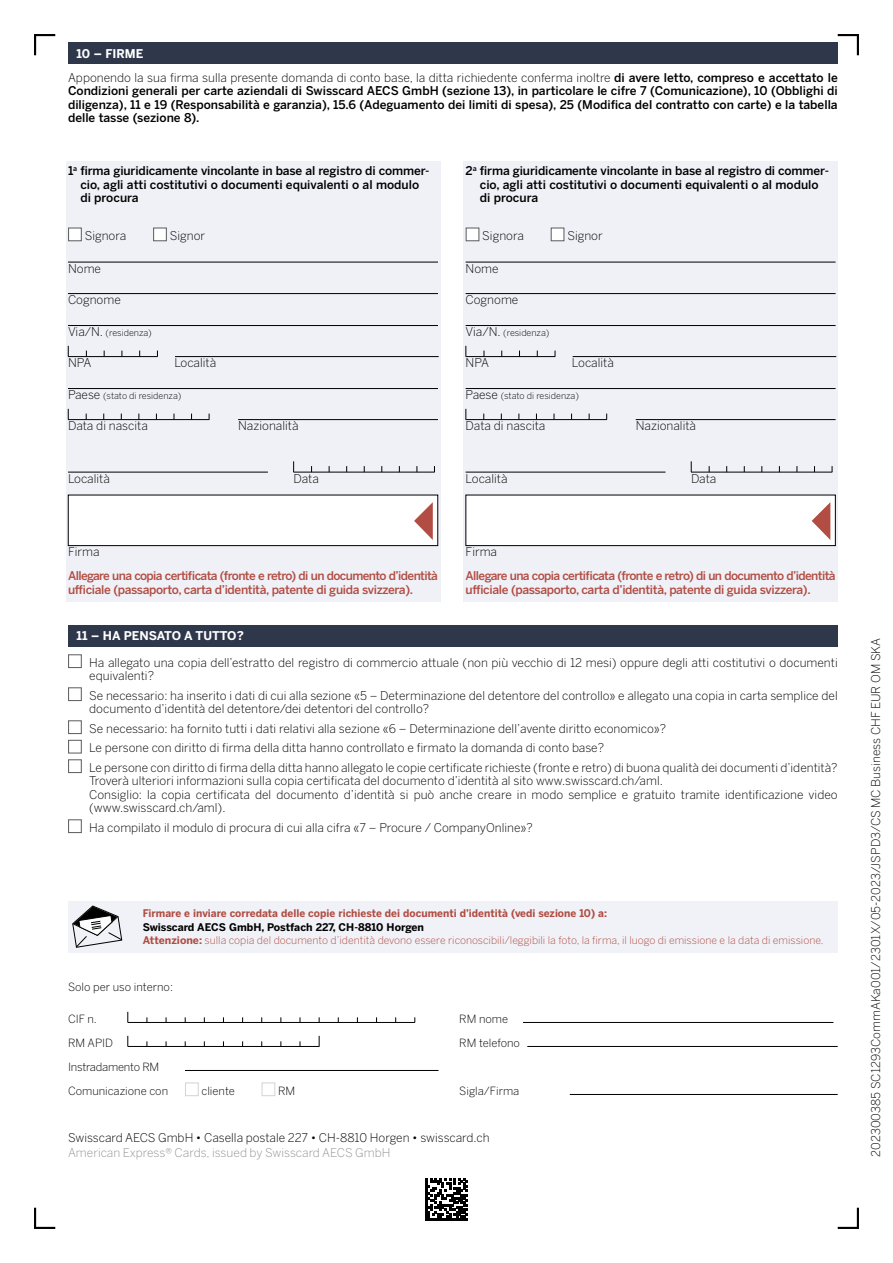
<style>
.page{position:relative;width:893px;height:1263px;background:#fff}
.page>*{position:absolute;margin:0;border:0;box-sizing:border-box;transform-origin:0 0}
.t1{font:300 12px/13.5px "Benton Sans";color:#000}
.t2{font:500 12px/13.5px "Benton Sans";color:#000}
.t3{font:500 12px/13.5px "Benton Sans";letter-spacing:-.05em;color:#b14d43}
.t4{font:300 12px "Benton Sans";color:#939393}
.t5{font:700 12px "Benton Sans";color:#fff}
.t6{font:300 11.25px/24px "Benton Sans";color:#000}
.t7{font:300 10.5px/13.5px "Benton Sans";color:#b14d43}
.t8{font:700 10.5px "Benton Sans";color:#b14d43}
.t9{font:300 9px "Benton Sans";color:#000}
.s1{font-weight:700;color:#fff}
.s2{font-weight:500}
.s3{font-size:12px}
.s4{font-weight:700;color:#000}
.s5{font-weight:700}
</style>
<div class="page">
<svg style="left:34px;top:34px;width:22px;height:22px"></svg>
<svg style="left:837px;top:1207px;width:22px;height:22px"></svg>
<svg style="left:34px;top:1207px;width:22px;height:22px"></svg>
<svg style="left:836px;top:34px;width:23px;height:22px"></svg>
<div style="left:68px;top:625px;width:770px;height:21px;background:#2f374b"></div>
<div style="left:68px;top:654px;width:14px;height:14px;background:#fff;border:1px solid #636363"></div>
<div style="left:68px;top:687px;width:14px;height:14px;background:#fff;border:1px solid #636363"></div>
<div style="left:68px;top:720px;width:14px;height:14px;background:#fff;border:1px solid #636363"></div>
<div style="left:68px;top:740px;width:14px;height:13px;background:#fff;border:1px solid #636363"></div>
<div style="left:68px;top:759px;width:14px;height:14px;background:#fff;border:1px solid #636363"></div>
<div style="left:68px;top:819px;width:14px;height:14px;background:#fff;border:1px solid #636363"></div>
<div style="left:68px;top:901px;width:770px;height:51px;background:#f0f2f8"></div>
<svg style="left:72px;top:905px;width:51px;height:43px"></svg>
<hr style="left:128px;top:1022px;width:287px;height:1px;background:#000">
<hr style="left:523px;top:1022px;width:310px;height:1px;background:#000">
<hr style="left:128px;top:1046px;width:191px;height:1px;background:#000">
<hr style="left:527px;top:1046px;width:311px;height:1px;background:#000">
<hr style="left:185px;top:1070px;width:254px;height:1px;background:#000">
<div style="left:185px;top:1082px;width:14px;height:14px;background:#fff;border:1px solid #d5d5d4"></div>
<div style="left:261px;top:1082px;width:14px;height:14px;background:#fff;border:1px solid #d5d5d4"></div>
<hr style="left:570px;top:1094px;width:268px;height:1px;background:#000">
<div style="left:68px;top:43px;width:770px;height:21px;background:#2f374b"></div>
<div style="left:66px;top:162px;width:374px;height:440px;background:#f0f0f7"></div>
<div style="left:68px;top:227px;width:14px;height:14px;background:#fff;border:1px solid #636363"></div>
<div style="left:153px;top:227px;width:14px;height:14px;background:#fff;border:1px solid #636363"></div>
<hr style="left:68px;top:262px;width:370px;height:1px;background:#000">
<hr style="left:68px;top:293px;width:370px;height:1px;background:#000">
<hr style="left:68px;top:325px;width:370px;height:1px;background:#000">
<hr style="left:68px;top:356px;width:90px;height:1px;background:#000">
<hr style="left:175px;top:356px;width:264px;height:1px;background:#000">
<hr style="left:68px;top:388px;width:370px;height:1px;background:#000">
<hr style="left:68px;top:419px;width:141px;height:1px;background:#000">
<hr style="left:238px;top:419px;width:200px;height:1px;background:#000">
<hr style="left:68px;top:472px;width:200px;height:1px;background:#000">
<hr style="left:293px;top:472px;width:142px;height:1px;background:#000">
<div style="left:68px;top:495px;width:370px;height:51px;background:#fff"></div>
<div style="left:68px;top:495px;width:370px;height:51px;border:1px solid #000"></div>
<svg style="left:414px;top:502px;width:19px;height:38px"></svg>
<div style="left:463px;top:162px;width:375px;height:440px;background:#f0f0f7"></div>
<div style="left:466px;top:227px;width:13px;height:14px;background:#fff;border:1px solid #636363"></div>
<div style="left:551px;top:227px;width:13px;height:14px;background:#fff;border:1px solid #636363"></div>
<hr style="left:466px;top:262px;width:370px;height:1px;background:#000">
<hr style="left:466px;top:293px;width:370px;height:1px;background:#000">
<hr style="left:466px;top:325px;width:370px;height:1px;background:#000">
<hr style="left:466px;top:356px;width:89px;height:1px;background:#000">
<hr style="left:573px;top:356px;width:263px;height:1px;background:#000">
<hr style="left:466px;top:388px;width:370px;height:1px;background:#000">
<hr style="left:466px;top:419px;width:141px;height:1px;background:#000">
<hr style="left:636px;top:419px;width:200px;height:1px;background:#000">
<hr style="left:466px;top:472px;width:199px;height:1px;background:#000">
<hr style="left:691px;top:472px;width:141px;height:1px;background:#000">
<div style="left:466px;top:495px;width:369px;height:51px;background:#fff"></div>
<div style="left:466px;top:495px;width:370px;height:51px;border:1px solid #000"></div>
<svg style="left:812px;top:502px;width:18px;height:38px"></svg>
<svg style="left:425px;top:1178px;width:43px;height:42px"></svg>
<p class="t1" style="left:68px;top:41px;width:771px;line-height:23.9px;text-indent:9px"><span class="s1">10 – FIRME<br></span>Apponendo la sua firma sulla presente domanda di conto base, la ditta richiedente conferma inoltre <span class="s2">di avere letto, compreso e accettato le</span></p>
<p class="t2" style="left:68px;top:84px;width:771px;text-align:justify">Condizioni generali per carte aziendali di Swisscard AECS GmbH (sezione 13), in particolare le cifre 7 (Comunicazione), 10 (Obblighi di diligenza), 11 e 19 (Responsabilità e garanzia), 15.6 (Adeguamento dei limiti di spesa), 25 (Modifica del contratto con carte) e la tabella delle tasse (sezione 8).</p>
<p class="t2" style="left:80px;top:164px;width:351px;text-indent:-12px">1<sup>a</sup> firma giuridicamente vincolante in base al registro di commer&shy;cio, agli atti costitutivi o documenti equivalenti o al modulo di procura</p>
<p class="t1" style="left:85px;top:229px;width:43px">Signora</p>
<p class="t1" style="left:170px;top:229px;width:37px">Signor</p>
<p class="t1" style="left:68px;top:262px;width:35px">Nome</p>
<p class="t1" style="left:68px;top:293px;width:54px">Cognome</p>
<p class="t9" style="left:68px;top:327px;width:85px"><span class="s3">Via/N.</span> (residenza)</p>
<p class="t1" style="left:68px;top:356px;width:25px">NPA</p>
<p class="t1" style="left:174px;top:356px;width:43px">Località</p>
<p class="t9" style="left:68px;top:390px;width:115px"><span class="s3">Paese</span> (stato di residenza)</p>
<p class="t1" style="left:68px;top:419px;width:81px">Data di nascita</p>
<p class="t1" style="left:238px;top:419px;width:62px">Nazionalità</p>
<p class="t1" style="left:68px;top:472px;width:43px">Località</p>
<p class="t1" style="left:293px;top:472px;width:27px">Data</p>
<p class="t1" style="left:68px;top:545px;width:33px">Firma</p>
<p class="t3" style="left:68px;top:569px;width:371px">Allegare una copia certificata (fronte e retro) di un documento d’identità ufficiale (passaporto, carta d’identità, patente di guida svizzera).</p>
<p class="t2" style="left:480px;top:164px;width:351px;text-indent:-14px">2<sup>a</sup> firma giuridicamente vincolante in base al registro di commer&shy;cio, agli atti costitutivi o documenti equivalenti o al modulo di procura</p>
<p class="t1" style="left:482px;top:229px;width:43px">Signora</p>
<p class="t1" style="left:567px;top:229px;width:37px">Signor</p>
<p class="t1" style="left:466px;top:262px;width:35px">Nome</p>
<p class="t1" style="left:466px;top:293px;width:54px">Cognome</p>
<p class="t9" style="left:466px;top:327px;width:85px"><span class="s3">Via/N.</span> (residenza)</p>
<p class="t1" style="left:466px;top:356px;width:25px">NPA</p>
<p class="t1" style="left:572px;top:356px;width:43px">Località</p>
<p class="t9" style="left:466px;top:390px;width:115px"><span class="s3">Paese</span> (stato di residenza)</p>
<p class="t1" style="left:466px;top:419px;width:81px">Data di nascita</p>
<p class="t1" style="left:636px;top:419px;width:62px">Nazionalità</p>
<p class="t1" style="left:466px;top:472px;width:43px">Località</p>
<p class="t1" style="left:691px;top:472px;width:27px">Data</p>
<p class="t1" style="left:466px;top:545px;width:33px">Firma</p>
<p class="t3" style="left:466px;top:569px;width:371px">Allegare una copia certificata (fronte e retro) di un documento d’identità ufficiale (passaporto, carta d’identità, patente di guida svizzera).</p>
<p class="t5" style="left:77px;top:629px;width:169px">11 – HA PENSATO A TUTTO?</p>
<p class="t1" style="left:89px;top:655px;width:750px">Ha allegato una copia dell’estratto del registro di commercio attuale (non più vecchio di 12 mesi) oppure degli atti costitutivi o documenti equivalenti?</p>
<p class="t1" style="left:89px;top:688px;width:750px">Se necessario: ha inserito i dati di cui alla sezione «5 – Determinazione del detentore del controllo» e allegato una copia in carta semplice del documento d’identità del detentore/dei detentori del controllo?</p>
<p class="t1" style="left:89px;top:718px;width:750px;line-height:19.5px">Se necessario: ha fornito tutti i dati relativi alla sezione «6 – Determinazione dell’avente diritto economico»?<br>Le persone con diritto di firma della ditta hanno controllato e firmato la domanda di conto base?<br>Le persone con diritto di firma della ditta hanno allegato le copie certificate richieste (fronte e retro) di buona qualità dei documenti d’identità?</p>
<p class="t1" style="left:89px;top:774px;width:750px">Troverà ulteriori informazioni sulla copia certificata del documento d’identità al sito www.swisscard.ch/aml.<br>Consiglio: la copia certificata del documento d’identità si può anche creare in modo semplice e gratuito tramite identificazione video (www.swisscard.ch/aml).</p>
<p class="t1" style="left:89px;top:820px;width:445px">Ha compilato il modulo di procura di cui alla cifra «7 – Procure / CompanyOnline»?</p>
<p class="t8" style="left:143px;top:907px;width:466px">Firmare e inviare corredata delle copie richieste dei documenti d’identità (vedi sezione 10) a:</p>
<p class="t7" style="left:143px;top:920px;width:682px"><span class="s4">Swisscard AECS GmbH, Postfach 227, CH-8810 Horgen<br></span><span class="s5">Attenzione:</span> sulla copia del documento d’identità devono essere riconoscibili/leggibili la foto, la firma, il luogo di emissione e la data di emissione.</p>
<p class="t6" style="left:68px;top:975px;width:106px">Solo per uso interno:</p>
<p class="t6" style="left:68px;top:1006px;width:30px">CIF n.</p>
<p class="t6" style="left:459px;top:1006px;width:50px">RM nome</p>
<p class="t6" style="left:68px;top:1030px;width:47px">RM APID</p>
<p class="t6" style="left:459px;top:1030px;width:62px">RM telefono</p>
<p class="t6" style="left:68px;top:1054px;width:102px">Instradamento RM<br>Comunicazione con</p>
<p class="t6" style="left:201px;top:1078px;width:35px">cliente</p>
<p class="t6" style="left:278px;top:1078px;width:19px">RM</p>
<p class="t6" style="left:459px;top:1078px;width:62px">Sigla/Firma</p>
<p class="t1" style="left:68px;top:1130px;width:423px">Swisscard AECS GmbH • Casella postale 227 • CH-8810 Horgen • swisscard.ch</p>
<p class="t4" style="left:68px;top:1145px;width:324px">American Express® Cards, issued by Swisscard AECS GmbH</p>
<p class="t1" style="left:869px;top:1157px;width:520px;rotate:-90deg">202300385 SC1293CommAKa001/2301X/05-2023/JSPD3/CS MC Business CHF EUR OM SKA</p>
</div>
